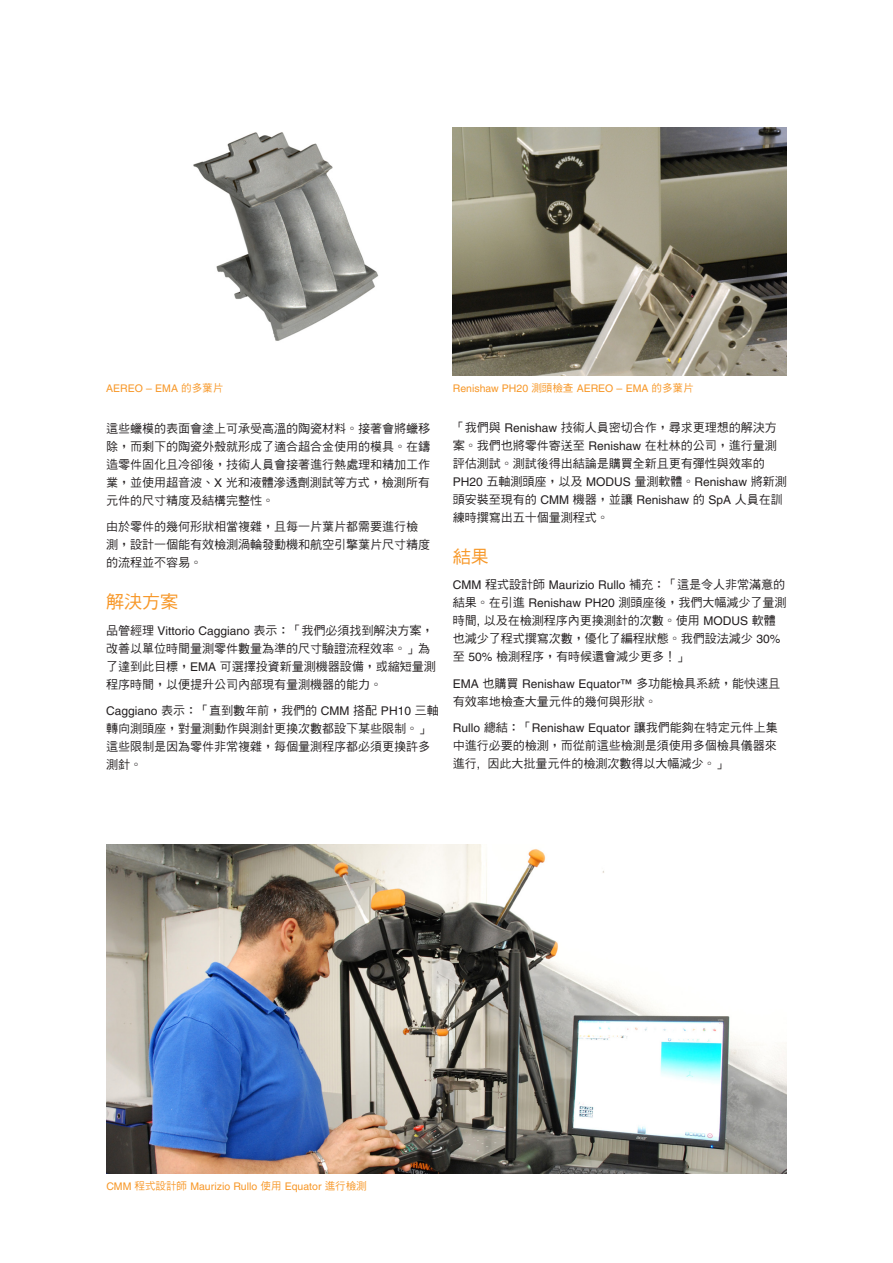
<style>
.page{position:relative;width:893px;height:1263px;background:#fff}
.page>*{position:absolute;margin:0;border:0;box-sizing:border-box;transform-origin:0 0}
.Main_body_heading_te{font:18px "DF Hei Md HK BF";color:#f79727}
.Main_body_text_8pt{font:12px/18px "DF Hei Md HK BF";color:#231f20}
.Caption_text_7pt{font:10.5px "Helvetica LT Pro";color:#f79727}
.s1{font-family:"DF Hei Md HK BF"}
.s2{font-family:"Helvetica LT Pro"}
</style>
<div class="page">
<img style="left:193px;top:132px;width:186px;height:209px">
<img style="left:453px;top:128px;width:334px;height:247px">
<img style="left:106px;top:844px;width:681px;height:329px">
<p class="Caption_text_7pt" style="left:106px;top:382px;width:118px">AEREO – EMA <span class="s1">的多葉片</span></p>
<p class="Caption_text_7pt" style="left:453px;top:382px;width:242px">Renishaw PH20 <span class="s1">測頭檢查</span> AEREO – EMA <span class="s1">的多葉片</span></p>
<p class="Main_body_text_8pt" style="left:106px;top:419px;width:325px;text-align:justify">這些蠟模的表面會塗上可承受高溫的陶瓷材料。接著會將蠟移除，而剩下的陶瓷外殼就形成了適合超合金使用的模具。在鑄造零件固化且冷卻後，技術人員會接著進行熱處理和精加工作業，並使用超音波、<span class="s2">X</span> 光和液體滲透劑測試等方式，檢測所有元件的尺寸精度及結構完整性。</p>
<p class="Main_body_text_8pt" style="left:106px;top:518px;width:325px">由於零件的幾何形狀相當複雜，且每一片葉片都需要進行檢測，設計一個能有效檢測渦輪發動機和航空引擎葉片尺寸精度的流程並不容易。</p>
<p class="Main_body_heading_te" style="left:106px;top:593px;width:73px">解決方案</p>
<p class="Main_body_text_8pt" style="left:106px;top:621px;width:331px">品管經理 <span class="s2">Vittorio Caggiano</span> 表示：「我們必須找到解決方案，改善以單位時間量測零件數量為準的尺寸驗證流程效率。」為了達到此目標，<span class="s2">EMA</span> 可選擇投資新量測機器設備，或縮短量測程序時間，以便提升公司內部現有量測機器的能力。</p>
<p class="Main_body_text_8pt" style="left:106px;top:702px;width:334px"><span class="s2">Caggiano</span> 表示：「直到數年前，我們的 <span class="s2">CMM</span> 搭配 <span class="s2">PH10</span> 三軸轉向測頭座，對量測動作與測針更換次數都設下某些限制。」這些限制是因為零件非常複雜，每個量測程序都必須更換許多測針。</p>
<p class="Main_body_text_8pt" style="left:453px;top:418px;width:335px">「我們與 <span class="s2">Renishaw</span> 技術人員密切合作，尋求更理想的解決方案。我們也將零件寄送至 <span class="s2">Renishaw</span> 在杜林的公司，進行量測評估測試。測試後得出結論是購買全新且更有彈性與效率的<span class="s2">PH20</span> 五軸測頭座，以及 <span class="s2">MODUS</span> 量測軟體。<span class="s2">Renishaw</span> 將新測</p>
<p class="Main_body_text_8pt" style="left:453px;top:490px;width:331px">頭安裝至現有的 <span class="s2">CMM</span> 機器，並讓 <span class="s2">Renishaw</span> 的 <span class="s2">SpA</span> 人員在訓練時撰寫出五十個量測程式。</p>
<p class="Main_body_heading_te" style="left:453px;top:547px;width:37px">結果</p>
<p class="Main_body_text_8pt" style="left:453px;top:576px;width:335px"><span class="s2">CMM</span> 程式設計師 <span class="s2">Maurizio Rullo</span> 補充：「這是令人非常滿意的結果。在引進 <span class="s2">Renishaw PH20</span> 測頭座後，我們大幅減少了量測時間<span class="s2">,</span> 以及在檢測程序內更換測針的次數。使用 <span class="s2">MODUS</span> 軟體也減少了程式撰寫次數，優化了編程狀態。我們設法減少 <span class="s2">30%</span>至 <span class="s2">50%</span> 檢測程序，有時候還會減少更多！」</p>
<p class="Main_body_text_8pt" style="left:453px;top:675px;width:329px;line-height:17.1px"><span class="s2">EMA</span> 也購買 <span class="s2">Renishaw Equator™</span> 多功能檢具系統，能快速且有效率地檢查大量元件的幾何與形狀。</p>
<p class="Main_body_text_8pt" style="left:453px;top:720px;width:326px;line-height:17.5px;text-align:justify"><span class="s2">Rullo</span> 總結：「<span class="s2">Renishaw Equator</span> 讓我們能夠在特定元件上集中進行必要的檢測，而從前這些檢測是須使用多個檢具儀器來進行<span class="s2">,</span> 因此大批量元件的檢測次數得以大幅減少。」</p>
<p class="Caption_text_7pt" style="left:106px;top:1180px;width:262px">CMM <span class="s1">程式設計師</span> Maurizio Rullo <span class="s1">使用</span> Equator <span class="s1">進行檢測</span></p>
</div>
